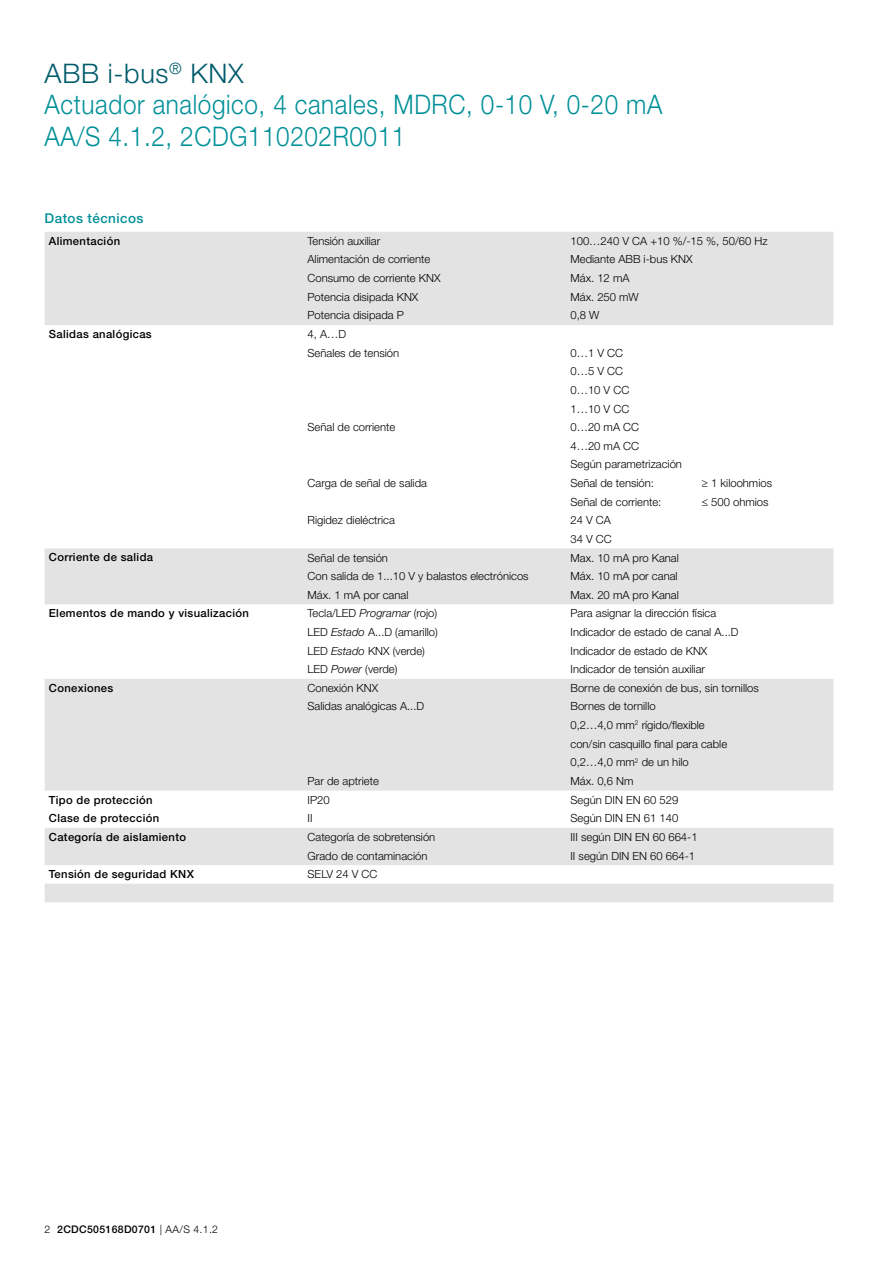
<style>
.page{position:relative;width:893px;height:1263px;background:#fff}
.page>*{position:absolute;margin:0;border:0;box-sizing:border-box;transform-origin:0 0}
.t1{font:300 27px/31.5px "Helvetica Neue LT";letter-spacing:.025em;color:#009098;scale:.9 1}
.t2{font:500 13.5px "Helvetica Neue LT";letter-spacing:.03em;color:#009098}
.t3{font:300 11.25px/18.6px "Helvetica Neue LT";color:#000}
.t4{font:500 11.25px "Helvetica Neue LT";letter-spacing:.03em;color:#000}
.t5{font:500 10.5px "Helvetica Neue LT";letter-spacing:.03em;color:#000}
.s1{color:#005b6c}
.s2{font-style:italic}
.s3{font-weight:300}
</style>
<div class="page">
<div style="left:45px;top:232px;width:788px;height:93px;background:#e3e3e3"></div>
<svg style="left:45px;top:548px;width:788px;height:354px"></svg>
<svg style="left:45px;top:679px;width:788px;height:186px;fill:#e3e3e3"></svg>
<h1 class="t1" style="left:45px;top:57px;width:688px"><span class="s1">ABB i-bus</span><sup>®</sup> <span class="s1">KNX<br></span>Actuador analógico, 4 canales, MDRC, 0-10 V, 0-20 mA<br>AA/S 4.1.2, 2CDG110202R0011</h1>
<p class="t2" style="left:45px;top:210px;width:100px">Datos técnicos</p>
<p class="t4" style="left:49px;top:234px;width:73px">Alimentación</p>
<p class="t3" style="left:308px;top:231px;width:74px">Tensión auxiliar</p>
<p class="t3" style="left:570px;top:231px;width:199px">100…240 V CA +10 %/-15 %, 50/60 Hz</p>
<p class="t3" style="left:308px;top:250px;width:124px">Alimentación de corriente</p>
<p class="t3" style="left:570px;top:250px;width:124px">Mediante ABB i-bus KNX</p>
<p class="t3" style="left:308px;top:269px;width:134px">Consumo de corriente KNX</p>
<p class="t3" style="left:570px;top:269px;width:60px">Máx. 12 mA</p>
<p class="t3" style="left:308px;top:287px;width:112px">Potencia disipada KNX</p>
<p class="t3" style="left:570px;top:287px;width:70px">Máx. 250 mW</p>
<p class="t3" style="left:308px;top:306px;width:98px">Potencia disipada P</p>
<p class="t3" style="left:570px;top:306px;width:30px">0,8 W</p>
<p class="t4" style="left:49px;top:327px;width:104px">Salidas analógicas</p>
<p class="t3" style="left:308px;top:324px;width:93px">4, A…D<br>Señales de tensión</p>
<p class="t3" style="left:570px;top:343px;width:60px">0…1 V CC<br>0…5 V CC<br>0…10 V CC<br>1…10 V CC</p>
<p class="t3" style="left:308px;top:418px;width:89px">Señal de corriente</p>
<p class="t3" style="left:570px;top:418px;width:113px">0…20 mA CC<br>4…20 mA CC<br>Según parametrización</p>
<p class="t3" style="left:308px;top:473px;width:121px">Carga de señal de salida</p>
<p class="t3" style="left:570px;top:473px;width:85px">Señal de tensión:</p>
<p class="t3" style="left:702px;top:473px;width:72px">≥ 1 kiloohmios</p>
<p class="t3" style="left:570px;top:492px;width:92px">Señal de corriente:</p>
<p class="t3" style="left:702px;top:492px;width:68px">≤ 500 ohmios</p>
<p class="t3" style="left:308px;top:511px;width:89px">Rigidez dieléctrica</p>
<p class="t3" style="left:570px;top:511px;width:43px">24 V CA<br>34 V CC</p>
<p class="t4" style="left:49px;top:551px;width:106px">Corriente de salida</p>
<p class="t3" style="left:308px;top:548px;width:82px">Señal de tensión</p>
<p class="t3" style="left:570px;top:548px;width:110px">Max. 10 mA pro Kanal</p>
<p class="t3" style="left:308px;top:567px;width:223px">Con salida de 1...10 V y balastos electrónicos</p>
<p class="t3" style="left:570px;top:567px;width:109px">Máx. 10 mA por canal</p>
<p class="t3" style="left:308px;top:585px;width:102px">Máx. 1 mA por canal</p>
<p class="t3" style="left:570px;top:585px;width:110px">Max. 20 mA pro Kanal</p>
<p class="t4" style="left:49px;top:607px;width:201px">Elementos de mando y visualización</p>
<p class="t3" style="left:308px;top:604px;width:131px">Tecla/LED <span class="s2">Programar</span> (rojo)</p>
<p class="t3" style="left:570px;top:604px;width:147px">Para asignar la dirección física</p>
<p class="t3" style="left:308px;top:622px;width:132px">LED <span class="s2">Estado</span> A...D (amarillo)</p>
<p class="t3" style="left:570px;top:622px;width:170px">Indicador de estado de canal A...D</p>
<p class="t3" style="left:308px;top:641px;width:119px">LED <span class="s2">Estado</span> KNX (verde)</p>
<p class="t3" style="left:570px;top:641px;width:138px">Indicador de estado de KNX</p>
<p class="t3" style="left:308px;top:660px;width:91px">LED <span class="s2">Power</span> (verde)</p>
<p class="t3" style="left:570px;top:660px;width:136px">Indicador de tensión auxiliar</p>
<p class="t4" style="left:49px;top:681px;width:66px">Conexiones</p>
<p class="t3" style="left:308px;top:678px;width:72px">Conexión KNX</p>
<p class="t3" style="left:570px;top:678px;width:190px">Borne de conexión de bus, sin tornillos</p>
<p class="t3" style="left:308px;top:697px;width:118px">Salidas analógicas A...D</p>
<p class="t3" style="left:570px;top:697px;width:158px">Bornes de tornillo<br>0,2…4,0 mm<sup>2</sup> rígido/flexible con/sin casquillo final para cable<br>0,2…4,0 mm<sup>2</sup> de un hilo</p>
<p class="t3" style="left:308px;top:771px;width:73px">Par de aptriete</p>
<p class="t3" style="left:570px;top:771px;width:64px">Máx. 0,6 Nm</p>
<p class="t4" style="left:49px;top:793px;width:105px">Tipo de protección</p>
<p class="t3" style="left:308px;top:790px;width:24px">IP20</p>
<p class="t3" style="left:570px;top:790px;width:109px">Según DIN EN 60 529</p>
<p class="t4" style="left:49px;top:811px;width:112px">Clase de protección</p>
<p class="t3" style="left:308px;top:809px;width:6px">II</p>
<p class="t3" style="left:570px;top:809px;width:109px">Según DIN EN 61 140</p>
<p class="t4" style="left:49px;top:830px;width:139px">Categoría de aislamiento</p>
<p class="t3" style="left:308px;top:827px;width:129px">Categoría de sobretensión</p>
<p class="t3" style="left:570px;top:827px;width:129px">III según DIN EN 60 664-1</p>
<p class="t3" style="left:308px;top:846px;width:121px">Grado de contaminación</p>
<p class="t3" style="left:570px;top:846px;width:126px">II según DIN EN 60 664-1</p>
<p class="t4" style="left:49px;top:867px;width:147px">Tensión de seguridad KNX</p>
<p class="t3" style="left:308px;top:865px;width:71px">SELV 24 V CC</p>
<p class="t5" style="left:45px;top:1223px;width:175px"><span class="s3">2</span> 2CDC505168D0701 <span class="s3">| AA/S 4.1.2</span></p>
</div>
